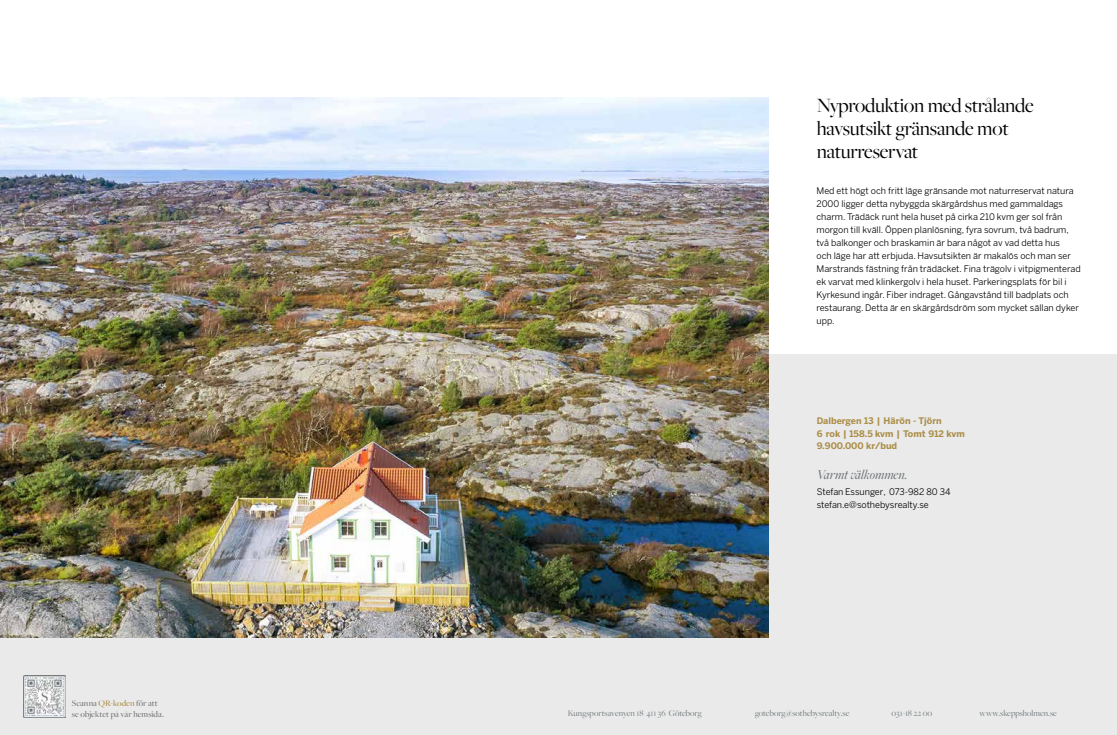
<style>
.page{position:relative;width:1117px;height:735px;background:#fff}
.page>*{position:absolute;margin:0;border:0;box-sizing:border-box;transform-origin:0 0}
.t1{font:21px/23px "Freight Big Pro";letter-spacing:-.01em;color:#000}
.t2{font:italic 14px "Freight Big Pro";color:#676c70}
.t3{font:9px/13px "Benton Sans";color:#000}
.t4{font:9px "Freight Big Pro";color:#70777a}
.t5{font:700 9px "Benton Sans";color:#ab8e47}
.t6{font:500 9px/10.8px "Freight Big Pro";color:#747578}
.s1{color:#ab8e47}
</style>
<div class="page">
<div style="left:0;top:354px;width:1117px;height:380px;background:#eaeaea"></div>
<img style="left:0;top:98px;width:768px;height:538px">
<img style="left:23px;top:675px;width:43px;height:42px">
<p class="t6" style="left:72px;top:696px;width:94px">Scanna <span class="s1">QR-koden</span> för att se objektet på vår hemsida.</p>
<h1 class="t1" style="left:817px;top:93px;width:219px">Nyproduktion med strålande havsutsikt gränsande mot naturreservat</h1>
<p class="t3" style="left:816px;top:184px;width:266px">Med ett högt och fritt läge gränsande mot naturreservat natura 2000 ligger detta nybyggda skärgårdshus med gammaldags charm. Trädäck runt hela huset på cirka 210 kvm ger sol från morgon till kväll. Öppen planlösning, fyra sovrum, två badrum, två balkonger och braskamin är bara något av vad detta hus<br>och läge har att erbjuda. Havsutsikten är makalös och man ser Marstrands fästning från trädäcket. Fina trägolv i vitpigmenterad ek varvat med klinkergolv i hela huset. Parkeringsplats för bil i Kyrkesund ingår. Fiber indraget. Gångavstånd till badplats och restaurang. Detta är en skärgårdsdröm som mycket sällan dyker upp.</p>
<p class="t5" style="left:817px;top:415px;width:127px">Dalbergen 13 | Härön - Tjörn</p>
<p class="t5" style="left:817px;top:427px;width:150px">6 rok | 158.5 kvm | Tomt 912 kvm</p>
<p class="t5" style="left:817px;top:440px;width:82px">9.900.000 kr/bud</p>
<h2 class="t2" style="left:817px;top:465px;width:92px">Varmt välkommen.</h2>
<p class="t3" style="left:817px;top:485px;width:135px">Stefan Essunger, 073-982 80 34</p>
<p class="t3" style="left:817px;top:498px;width:114px">stefan.e@sothebysrealty.se</p>
<p class="t4" style="left:568px;top:706px;width:135px">Kungsportsavenyen 18 411 36 Göteborg</p>
<p class="t4" style="left:755px;top:706px;width:96px">goteborg@sothebysrealty.se</p>
<p class="t4" style="left:891px;top:706px;width:42px">031-18 22 00</p>
<p class="t4" style="left:979px;top:706px;width:79px">www.skeppsholmen.se</p>
</div>
